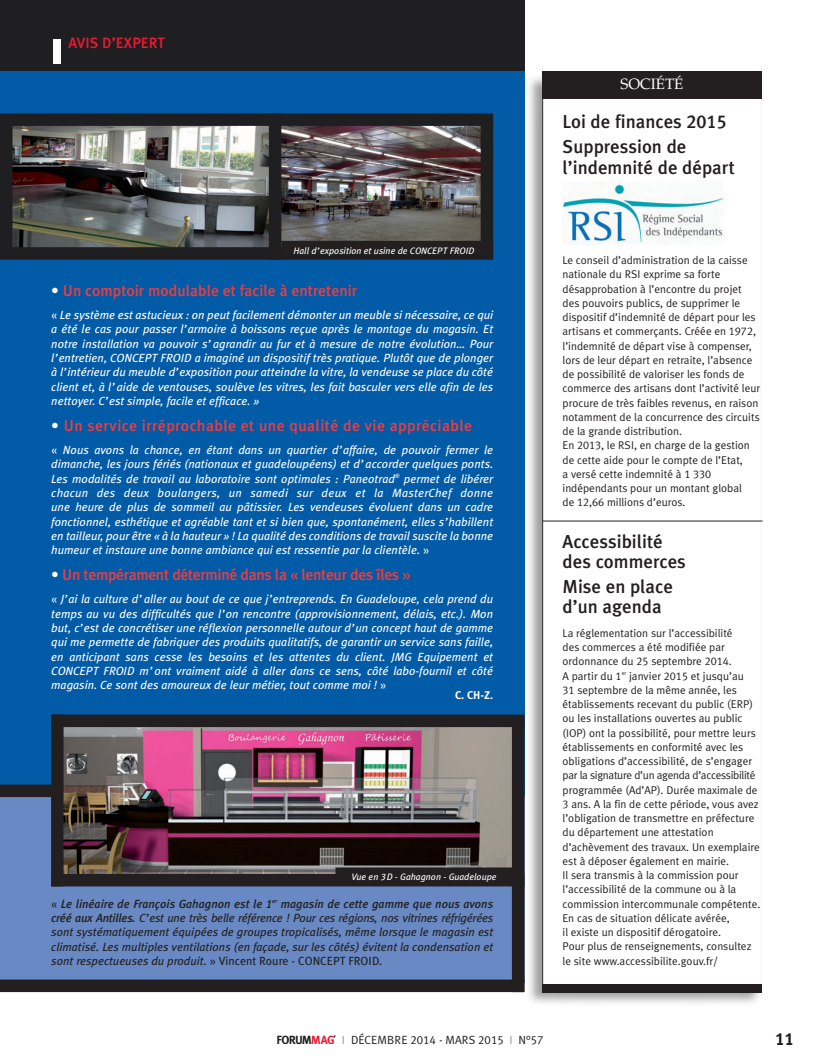
<style>
.page{position:relative;width:815px;height:1063px;background:#fff}
.page>*{position:absolute;margin:0;border:0;box-sizing:border-box;transform-origin:0 0}
.t1{font:500 18.75px/20px "Meta Plus";color:#231f20}
.t2{font:17.5px "Meta Plus Bold Caps";color:#231f20}
.t3{font:500 15.62px "Meta Plus";letter-spacing:.025em;color:#ee3d40}
.t4{font:500 15.62px "Meta Plus";letter-spacing:-.02em;color:#ee3d40}
.t5{font:500 15.62px "Meta Plus";color:#ee3d40}
.t6{font:500 15px "Meta Plus";color:#ed1a33}
.t7{font:15px "Palatino";color:#fff}
.t8{font:italic 11.88px/14.4px "Meta Plus";color:#fff;text-align:justify}
.t9{font:italic 11.88px/14.4px "Meta Plus";color:#231f20;text-align:justify}
.t10{font:11.88px "Meta Plus Normal Caps";color:#231f20}
.t11{font:11.25px/14.2px "Meta Plus Normal";color:#231f20}
.t12{font:700 11.25px "Meta Plus";color:#fff}
.t13{font:italic 9.38px "Meta Plus";color:#fff}
.s1{color:#fff}
.s2{font-style:normal}
.s3{font-family:"Meta Plus Book Caps"}
.s4{font-weight:500}
.s5{font-family:"Meta Plus Medium Caps"}
.s6{font-family:"Meta Plus Medium Caps";font-weight:400}
.s7{font-family:"Meta Plus Normal Caps"}
.s8{font-family:"Meta Plus";font-weight:700}
.s9{font-family:"Meta Plus";font-weight:700;color:#ed1a33}
.s10{font-family:"Univers";font-weight:700;font-stretch:condensed}
.s11{color:#939598}
</style>
<div class="page">
<img style="left:529px;top:71px;width:234px;height:932px">
<div style="left:543px;top:98px;width:217px;height:894px;background:#fff"></div>
<div style="left:542px;top:71px;width:219px;height:27px;background:#231f20"></div>
<div style="left:542px;top:984px;width:219px;height:8px;background:#231f20"></div>
<hr style="left:543px;top:521px;width:220px;height:1px;background:#231f20">
<hr style="left:542px;top:81px;width:1px;height:911px;background:#231f20">
<div style="left:0;top:70px;width:524px;height:731px;background:#015ba7"></div>
<div style="left:0;top:797px;width:524px;height:186px;background:#6889c3"></div>
<img style="left:64px;top:727px;width:448px;height:147px">
<div style="left:0;top:0;width:524px;height:71px;background:#1f1e20"></div>
<div style="left:53px;top:39px;width:7px;height:25px;background:#fff"></div>
<div style="left:0;top:980px;width:524px;height:12px;background:#231f20"></div>
<div style="left:51px;top:874px;width:473px;height:12px;background:#231f20"></div>
<div style="left:0;top:785px;width:58px;height:12px;background:#231f20"></div>
<div style="left:51px;top:715px;width:473px;height:12px;background:#231f20"></div>
<div style="left:51px;top:715px;width:13px;height:171px;background:#231f20"></div>
<div style="left:512px;top:715px;width:12px;height:277px;background:#231f20"></div>
<img style="left:563px;top:184px;width:161px;height:59px">
<img style="left:281px;top:126px;width:199px;height:115px">
<div style="left:268px;top:113px;width:225px;height:147px;border:12px solid #1f1e20"></div>
<img style="left:13px;top:126px;width:255px;height:121px">
<div style="left:0;top:113px;width:281px;height:147px;border:12px solid #1f1e20"></div>
<div style="left:281px;top:241px;width:212px;height:12px;background:#231f20"></div>
<div style="left:335px;top:867px;width:178px;height:13px;background:#231f20"></div>
<p class="t6" style="left:69px;top:37px;width:98px">AVIS D’EXPERT</p>
<p class="t13" style="left:294px;top:247px;width:182px">Hall d’exposition et usine de CONCEPT FROID</p>
<h3 class="t5" style="left:51px;top:284px;width:307px"><span class="s1">•</span> Un comptoir modulable et facile à entretenir</h3>
<p class="t8" style="left:51px;top:309px;width:443px"><span class="s2">«</span> Le système est astucieux : on peut facilement démonter un meuble si nécessaire, ce qui a été le cas pour passer l’armoire à boissons reçue après le montage du magasin. Et notre installation va pouvoir s’agrandir au fur et à mesure de notre évolution… Pour l’entretien, CONCEPT FROID a imaginé un dispositif très pratique. Plutôt que de plonger à l’intérieur du meuble d’exposition pour atteindre la vitre, la vendeuse se place du côté client et, à l’aide de ventouses, soulève les vitres, les fait basculer vers elle afin de les nettoyer. C’est simple, facile et efficace. »</p>
<h3 class="t3" style="left:51px;top:419px;width:422px"><span class="s1">•</span> Un service irréprochable et une qualité de vie appréciable</h3>
<p class="t8" style="left:51px;top:444px;width:443px"><span class="s2">«</span> Nous avons la chance, en étant dans un quartier d’affaire, de pouvoir fermer le dimanche, les jours fériés (nationaux et guadeloupéens) et d’accorder quelques ponts.<br>Les modalités de travail au laboratoire sont optimales : Paneotrad<sup>®</sup> permet de libérer chacun des deux boulangers, un samedi sur deux et la MasterChef donne une heure de plus de sommeil au pâtissier. Les vendeuses évoluent dans un cadre fonctionnel, esthétique et agréable tant et si bien que, spontanément, elles s’habillent en tailleur, pour être « à la hauteur » ! La qualité des conditions de travail suscite la bonne humeur et instaure une bonne ambiance qui est ressentie par la clientèle. <span class="s2">»</span></p>
<h3 class="t4" style="left:51px;top:569px;width:361px"><span class="s1">•</span> Un tempérament déterminé dans la « lenteur des îles »</h3>
<p class="t8" style="left:51px;top:593px;width:443px"><span class="s2">«</span> J’ai la culture d’aller au bout de ce que j’entreprends. En Guadeloupe, cela prend du temps au vu des difficultés que l’on rencontre (approvisionnement, délais, etc.). Mon but, c’est de concrétiser une réflexion personnelle autour d’un concept haut de gamme qui me permette de fabriquer des produits qualitatifs, de garantir un service sans faille, en anticipant sans cesse les besoins et les attentes du client. JMG Equipement et CONCEPT FROID m’ont vraiment aidé à aller dans ce sens, côté labo-fournil et côté magasin. Ce sont des amoureux de leur métier, tout comme moi ! <span class="s2">»</span></p>
<p class="t12" style="left:455px;top:691px;width:40px">C. CH-Z.</p>
<p class="t13" style="left:352px;top:873px;width:146px">Vue en <span class="s3">3</span>D - Gahagnon - Guadeloupe</p>
<p class="t9" style="left:51px;top:897px;width:443px"><span class="s2">«</span> <span class="s4">Le linéaire de François Gahagnon est le</span> <span class="s5">1</span><sup>er</sup> <span class="s4">magasin de cette gamme que nous avons créé aux Antilles.</span> C’est une très belle référence ! Pour ces régions, nos vitrines réfrigérées sont systématiquement équipées de groupes tropicalisés, même lorsque le magasin est climatisé. Les multiples ventilations (en façade, sur les côtés) évitent la condensation et sont respectueuses du produit. <span class="s2">» Vincent Roure - CONCEPT FROID</span>.</p>
<p class="t7" style="left:620px;top:78px;width:64px">SOCIÉTÉ</p>
<h1 class="t1" style="left:563px;top:111px;width:166px;line-height:25px">Loi de finances <span class="s6">2015<br></span>Suppression de</h1>
<h1 class="t1" style="left:563px;top:159px;width:174px">l’indemnité de départ</h1>
<p class="t11" style="left:563px;top:254px;width:199px">Le conseil d’administration de la caisse nationale du RSI exprime sa forte désapprobation à l’encontre du projet des pouvoirs publics, de supprimer le dispositif d’indemnité de départ pour les artisans et commerçants. Créée en <span class="s7">1972</span>, l’indemnité de départ vise à compenser, lors de leur départ en retraite, l’absence de possibilité de valoriser les fonds de commerce des artisans dont l’activité leur procure de très faibles revenus, en raison notamment de la concurrence des circuits de la grande distribution.<br>En <span class="s7">2013</span>, le RSI, en charge de la gestion de cette aide pour le compte de l’Etat,<br>a versé cette indemnité à <span class="s7">1 330 </span>indépendants pour un montant global<br>de <span class="s7">12,66</span> millions d’euros.</p>
<h1 class="t1" style="left:563px;top:533px;width:125px">Accessibilité des commerces</h1>
<h1 class="t1" style="left:563px;top:578px;width:112px">Mise en place d’un agenda</h1>
<p class="t11" style="left:563px;top:627px;width:200px">La réglementation sur l’accessibilité<br>des commerces a été modifiée par ordonnance du <span class="s7">25</span> septembre <span class="s7">2014</span>.<br>A partir du <span class="s7">1</span><sup>er</sup> janvier <span class="s7">2015</span> et jusqu’au<br><span class="s7">31</span> septembre de la même année, les établissements recevant du public (ERP) ou les installations ouvertes au public (IOP) ont la possibilité, pour mettre leurs établissements en conformité avec les obligations d’accessibilité, de s’engager par la signature d’un agenda d’accessibilité programmée (Ad’AP). Durée maximale de <span class="s7">3</span> ans. A la fin de cette période, vous avez l’obligation de transmettre en préfecture du département une attestation d’achèvement des travaux. Un exemplaire est à déposer également en mairie.<br>Il sera transmis à la commission pour l’accessibilité de la commune ou à la commission intercommunale compétente.<br>En cas de situation délicate avérée,<br>il existe un dispositif dérogatoire.<br>Pour plus de renseignements, consultez le site www.accessibilite.gouv.fr/</p>
<p class="t10" style="left:276px;top:1033px;width:269px"><span class="s8">FORUM</span><span class="s9">MAG</span><span class="s10">’</span> <span class="s11">I</span> DÉCEMBRE 2014 - MARS 2015 <span class="s11">I</span> N°57</p>
<h2 class="t2" style="left:775px;top:1029px;width:20px">11</h2>
</div>
